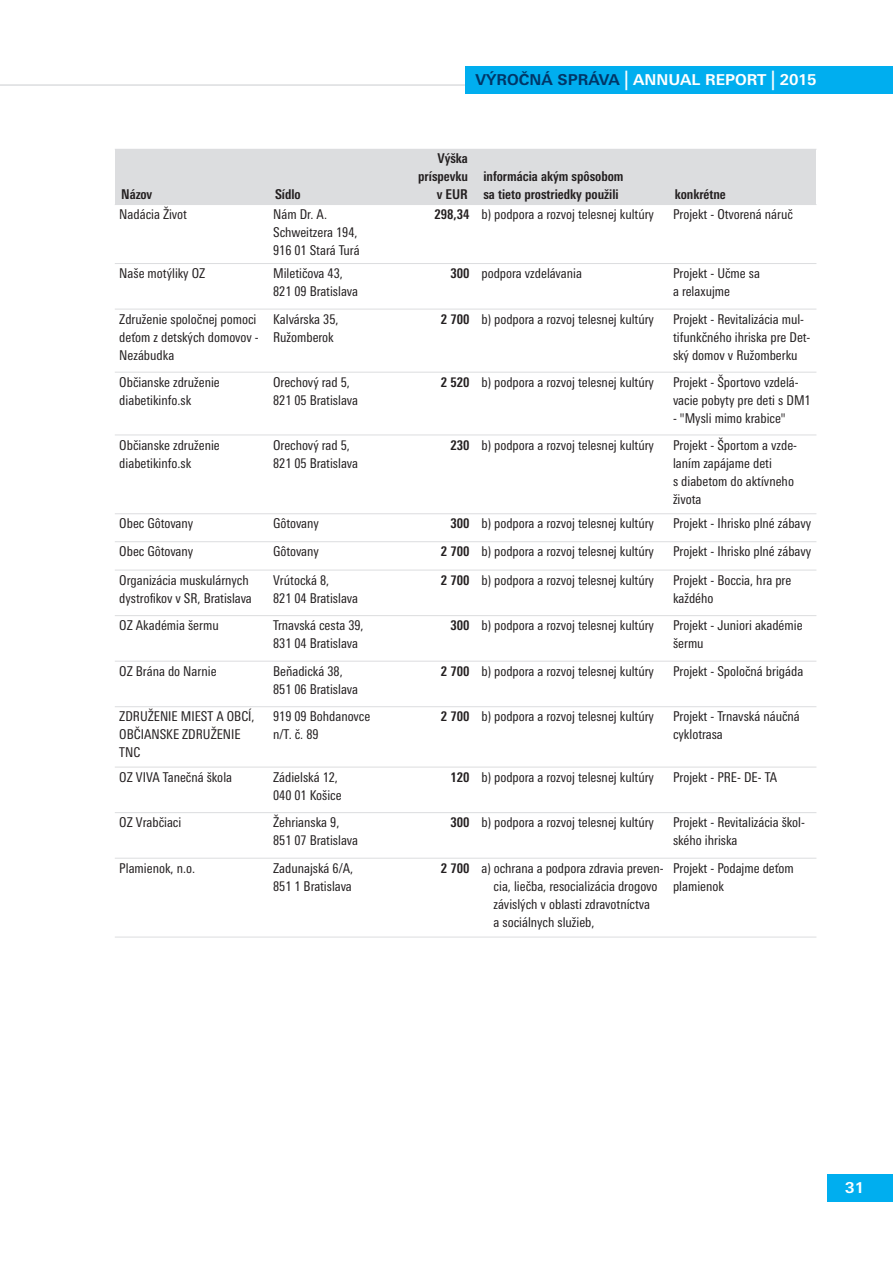
<style>
.page{position:relative;width:893px;height:1263px;background:#fff}
.page>*{position:absolute;margin:0;border:0;box-sizing:border-box;transform-origin:0 0}
.t1{font:700 15px "Linotype Univers 630";color:#fff}
.t2{font:13.5px/18px "Linotype Univers 420 Cn";color:#231f20}
.t3{font:700 13.5px/18px "Linotype Univers 620 Cn";color:#231f20;text-align:right}
.s1{color:#003667}
.s2{font-size:19.5px}
.s3{font-family:"Linotype Univers 620 Cn";font-weight:700}
</style>
<div class="page">
<hr style="left:0;top:84px;width:893px;height:2px;background:#dcdddf">
<div style="left:465px;top:66px;width:428px;height:28px;background:#00aeef"></div>
<div style="left:827px;top:1174px;width:66px;height:27px;background:#00aeef"></div>
<div style="left:115px;top:149px;width:154px;height:56px;background:#dcdddf"></div>
<div style="left:269px;top:149px;width:125px;height:56px;background:#dcdddf"></div>
<div style="left:394px;top:149px;width:83px;height:56px;background:#dcdddf"></div>
<div style="left:477px;top:149px;width:191px;height:56px;background:#dcdddf"></div>
<div style="left:668px;top:149px;width:148px;height:56px;background:#dcdddf"></div>
<hr style="left:115px;top:263px;width:701px;height:1px;background:#dcdddf">
<hr style="left:115px;top:309px;width:701px;height:1px;background:#dcdddf">
<hr style="left:115px;top:372px;width:701px;height:1px;background:#dcdddf">
<hr style="left:115px;top:434px;width:701px;height:1px;background:#dcdddf">
<hr style="left:115px;top:513px;width:701px;height:1px;background:#dcdddf">
<hr style="left:115px;top:541px;width:701px;height:1px;background:#dcdddf">
<hr style="left:115px;top:570px;width:701px;height:1px;background:#dcdddf">
<hr style="left:115px;top:615px;width:701px;height:1px;background:#dcdddf">
<hr style="left:115px;top:661px;width:701px;height:1px;background:#dcdddf">
<hr style="left:115px;top:706px;width:701px;height:1px;background:#dcdddf">
<hr style="left:115px;top:767px;width:701px;height:1px;background:#dcdddf">
<hr style="left:115px;top:812px;width:701px;height:1px;background:#dcdddf">
<hr style="left:115px;top:858px;width:701px;height:1px;background:#dcdddf">
<hr style="left:115px;top:937px;width:701px;height:1px;background:#dcdddf">
<p class="t3" style="left:121px;top:185px;width:33px">Názov</p>
<p class="t3" style="left:275px;top:185px;width:27px">Sídlo</p>
<p class="t1" style="left:475px;top:71px;width:342px"><span class="s1">VÝROČNÁ SPRÁVA</span> <span class="s2">|</span> ANNUAL REPORT <span class="s2">|</span> 2015</p>
<p class="t3" style="left:418px;top:149px;width:51px">Výška príspevku v EUR</p>
<p class="t3" style="left:483px;top:167px;width:142px;text-align:left">informácia akým spôsobom sa tieto prostriedky použili</p>
<p class="t3" style="left:675px;top:185px;width:52px">konkrétne</p>
<p class="t2" style="left:119px;top:205px;width:69px">Nadácia Život</p>
<p class="t2" style="left:273px;top:205px;width:88px">Nám Dr. A.<br>Schweitzera 194,<br>916 01 Stará Turá</p>
<p class="t2" style="left:434px;top:205px;width:221px"><span class="s3">298,34</span> b) podpora a rozvoj telesnej kultúry</p>
<p class="t2" style="left:673px;top:205px;width:121px">Projekt - Otvorená náruč</p>
<p class="t2" style="left:119px;top:264px;width:87px">Naše motýliky OZ</p>
<p class="t2" style="left:273px;top:264px;width:86px">Miletičova 43,<br>821 09 Bratislava</p>
<p class="t2" style="left:450px;top:264px;width:133px"><span class="s3">300</span> podpora vzdelávania</p>
<p class="t2" style="left:673px;top:264px;width:88px">Projekt - Učme sa a relaxujme</p>
<p class="t2" style="left:119px;top:310px;width:141px">Združenie spoločnej pomoci deťom z detských domovov -<br>Nezábudka</p>
<p class="t2" style="left:273px;top:310px;width:67px">Kalvárska 35,<br>Ružomberok</p>
<p class="t2" style="left:441px;top:310px;width:215px"><span class="s3">2 700</span> b) podpora a rozvoj telesnej kultúry</p>
<p class="t2" style="left:673px;top:310px;width:139px">Projekt - Revitalizácia mul&shy;tifunkčného ihriska pre Det&shy;ský domov v Ružomberku</p>
<p class="t2" style="left:119px;top:373px;width:102px">Občianske združenie diabetikinfo.sk</p>
<p class="t2" style="left:273px;top:373px;width:86px">Orechový rad 5,<br>821 05 Bratislava</p>
<p class="t2" style="left:441px;top:373px;width:215px"><span class="s3">2 520</span> b) podpora a rozvoj telesnej kultúry</p>
<p class="t2" style="left:673px;top:373px;width:139px">Projekt - Športovo vzdelá&shy;vacie pobyty pre deti s DM1</p>
<p class="t2" style="left:673px;top:409px;width:114px">- "Mysli mimo krabice"</p>
<p class="t2" style="left:119px;top:436px;width:102px">Občianske združenie diabetikinfo.sk</p>
<p class="t2" style="left:273px;top:436px;width:86px">Orechový rad 5,<br>821 05 Bratislava</p>
<p class="t2" style="left:450px;top:436px;width:205px"><span class="s3">230</span> b) podpora a rozvoj telesnej kultúry</p>
<p class="t2" style="left:673px;top:436px;width:126px">Projekt - Športom a vzde&shy;laním zapájame deti<br>s diabetom do aktívneho života</p>
<p class="t2" style="left:119px;top:515px;width:75px">Obec Gôtovany</p>
<p class="t2" style="left:273px;top:515px;width:47px">Gôtovany</p>
<p class="t2" style="left:450px;top:515px;width:205px"><span class="s3">300</span> b) podpora a rozvoj telesnej kultúry</p>
<p class="t2" style="left:673px;top:515px;width:140px">Projekt - Ihrisko plné zábavy</p>
<p class="t2" style="left:119px;top:542px;width:75px">Obec Gôtovany</p>
<p class="t2" style="left:273px;top:542px;width:47px">Gôtovany</p>
<p class="t2" style="left:441px;top:542px;width:215px"><span class="s3">2 700</span> b) podpora a rozvoj telesnej kultúry</p>
<p class="t2" style="left:673px;top:542px;width:140px">Projekt - Ihrisko plné zábavy</p>
<p class="t2" style="left:119px;top:571px;width:134px">Organizácia muskulárnych dystrofikov v SR, Bratislava</p>
<p class="t2" style="left:273px;top:571px;width:86px">Vrútocká 8,<br>821 04 Bratislava</p>
<p class="t2" style="left:441px;top:571px;width:215px"><span class="s3">2 700</span> b) podpora a rozvoj telesnej kultúry</p>
<p class="t2" style="left:673px;top:571px;width:120px">Projekt - Boccia, hra pre každého</p>
<p class="t2" style="left:119px;top:616px;width:101px">OZ Akadémia šermu</p>
<p class="t2" style="left:273px;top:616px;width:92px">Trnavská cesta 39,<br>831 04 Bratislava</p>
<p class="t2" style="left:450px;top:616px;width:205px"><span class="s3">300</span> b) podpora a rozvoj telesnej kultúry</p>
<p class="t2" style="left:673px;top:616px;width:131px">Projekt - Juniori akadémie šermu</p>
<p class="t2" style="left:119px;top:662px;width:99px">OZ Brána do Narnie</p>
<p class="t2" style="left:273px;top:662px;width:86px">Beňadická 38,<br>851 06 Bratislava</p>
<p class="t2" style="left:441px;top:662px;width:215px"><span class="s3">2 700</span> b) podpora a rozvoj telesnej kultúry</p>
<p class="t2" style="left:673px;top:662px;width:132px">Projekt - Spoločná brigáda</p>
<p class="t2" style="left:119px;top:707px;width:137px">ZDRUŽENIE MIEST A OBCÍ,<br>OBČIANSKE ZDRUŽENIE<br>TNC</p>
<p class="t2" style="left:273px;top:707px;width:99px">919 09 Bohdanovce n/T. č. 89</p>
<p class="t2" style="left:441px;top:707px;width:215px"><span class="s3">2 700</span> b) podpora a rozvoj telesnej kultúry</p>
<p class="t2" style="left:673px;top:707px;width:128px">Projekt - Trnavská náučná cyklotrasa</p>
<p class="t2" style="left:119px;top:768px;width:114px">OZ VIVA Tanečná škola</p>
<p class="t2" style="left:273px;top:768px;width:70px">Zádielská 12,<br>040 01 Košice</p>
<p class="t2" style="left:450px;top:768px;width:205px"><span class="s3">120</span> b) podpora a rozvoj telesnej kultúry</p>
<p class="t2" style="left:673px;top:768px;width:106px">Projekt - PRE- DE- TA</p>
<p class="t2" style="left:119px;top:813px;width:64px">OZ Vrabčiaci</p>
<p class="t2" style="left:273px;top:813px;width:86px">Žehrianska 9,<br>851 07 Bratislava</p>
<p class="t2" style="left:450px;top:813px;width:205px"><span class="s3">300</span> b) podpora a rozvoj telesnej kultúry</p>
<p class="t2" style="left:673px;top:813px;width:133px">Projekt - Revitalizácia škol&shy;ského ihriska</p>
<p class="t2" style="left:119px;top:859px;width:77px">Plamienok, n.o.</p>
<p class="t2" style="left:273px;top:859px;width:82px">Zadunajská 6/A,<br>851 1 Bratislava</p>
<p class="t2" style="left:494px;top:859px;width:172px;text-indent:-53px"><span class="s3">2 700</span> a) ochrana a podpora zdravia preven&shy;cia, liečba, resocializácia drogovo závislých v oblasti zdravotníctva<br>a sociálnych služieb,</p>
<p class="t2" style="left:673px;top:859px;width:122px">Projekt - Podajme deťom plamienok</p>
<p class="t1" style="left:845px;top:1178px;width:20px">31</p>
</div>
